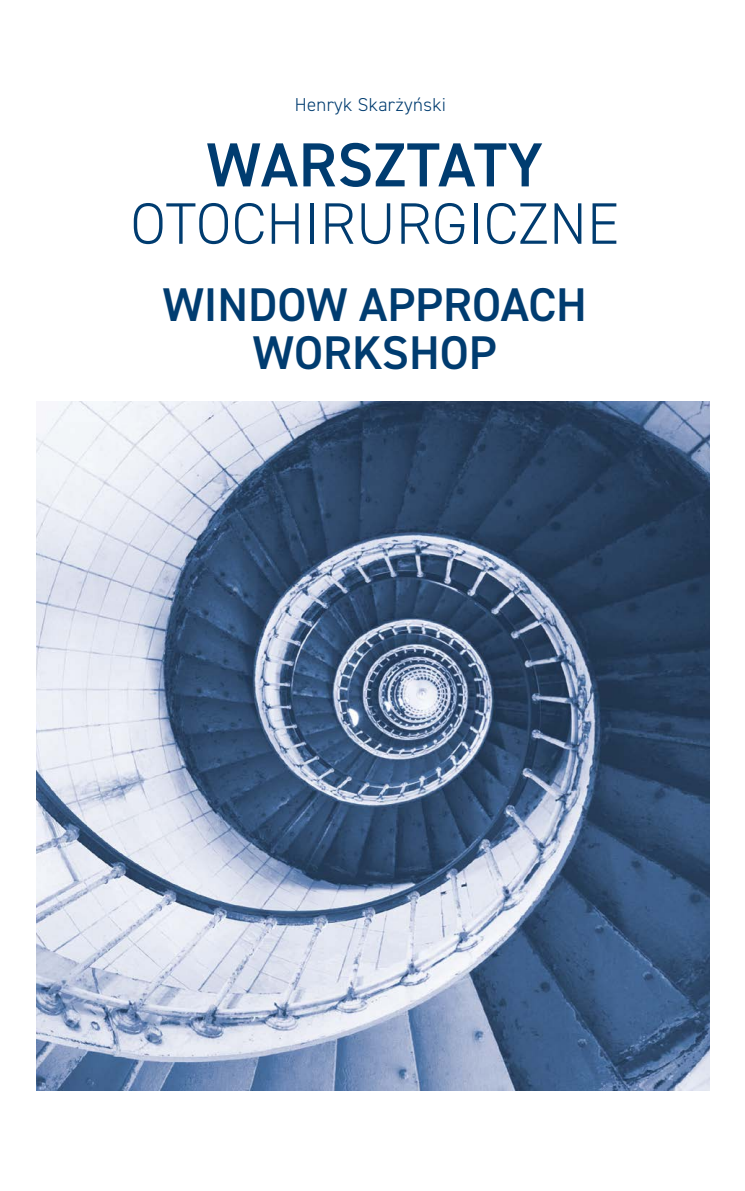
<style>
.page{position:relative;width:745px;height:1191px;background:#fff}
.page>*{position:absolute;margin:0;border:0;box-sizing:border-box;transform-origin:0 0}
.t1{font:600 62.4px "DIN2014";letter-spacing:.01em;color:#003c70}
.t2{font:300 58.65px "DIN2014";letter-spacing:.01em;color:#003c70}
.t3{font:600 47.4px/47.4px "DIN2014";color:#003c70;text-align:center}
.t4{font:300 18.75px "DIN2014";letter-spacing:.02em;color:#003c70}
</style>
<div class="page">
<img style="left:37px;top:401px;width:671px;height:689px">
<p class="t4" style="left:294px;top:93px;width:153px">Henryk Skarżyński</p>
<p class="t1" style="left:206px;top:123px;width:338px">WARSZTATY</p>
<p class="t2" style="left:130px;top:188px;width:489px">OTOCHIRURGICZNE</p>
<p class="t3" style="left:163px;top:280px;width:425px">WINDOW APPROACH<br>WORKSHOP</p>
</div>
